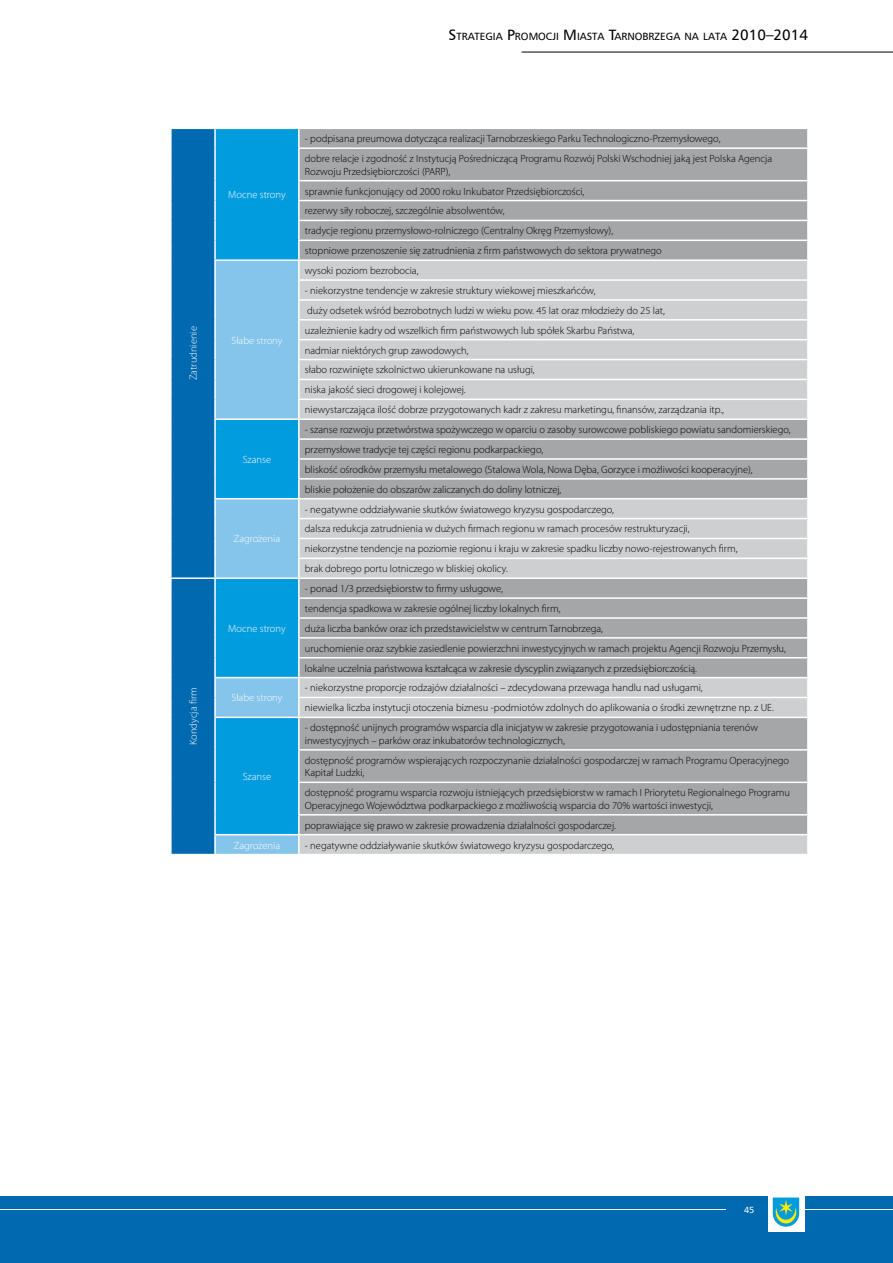
<style>
.page{position:relative;width:893px;height:1263px;background:#fff}
.page>*{position:absolute;margin:0;border:0;box-sizing:border-box;transform-origin:0 0}
.t1{font:300 10.5px/20px "Myriad Pro";color:#000}
.t2{font:300 10.5px "Myriad Pro";color:#fff}
.t3{font:10.5px "Humnst 777 EU";color:#000}
.t4{font:9px "Humnst 777 EU";color:#fff}
.s1{font-size:15px}
</style>
<div class="page">
<div style="left:0;top:1196px;width:893px;height:67px;background:#0069af"></div>
<hr style="left:0;top:1209px;width:893px;height:1px;background:#fff">
<div style="left:726px;top:1207px;width:46px;height:24px;background:#0069af"></div>
<div style="left:768px;top:1193px;width:36px;height:38px;background:#fff"></div>
<svg style="left:773px;top:1197px;width:26px;height:30px"></svg>
<hr style="left:522px;top:52px;width:371px;height:1px;background:#000">
<div style="left:216px;top:129px;width:82px;height:130px;background:#009cdd"></div>
<div style="left:300px;top:129px;width:507px;height:130px;background:#a5a6a8"></div>
<svg style="left:216px;top:261px;width:82px;height:593px;background:#43b0e4"></svg>
<svg style="left:300px;top:261px;width:507px;height:593px;background:#babbbc"></svg>
<svg style="left:298px;top:129px;width:2px;height:18px"></svg>
<svg style="left:807px;top:129px;width:1px;height:18px"></svg>
<hr style="left:298px;top:147px;width:511px;height:2px;background:#fff">
<hr style="left:298px;top:180px;width:511px;height:1px;background:#fff">
<hr style="left:298px;top:200px;width:511px;height:1px;background:#fff">
<hr style="left:298px;top:220px;width:511px;height:1px;background:#fff">
<hr style="left:298px;top:240px;width:511px;height:1px;background:#fff">
<hr style="left:298px;top:279px;width:511px;height:2px;background:#fff">
<hr style="left:298px;top:299px;width:511px;height:2px;background:#fff">
<hr style="left:298px;top:319px;width:511px;height:2px;background:#fff">
<hr style="left:298px;top:339px;width:511px;height:1px;background:#fff">
<hr style="left:298px;top:359px;width:511px;height:1px;background:#fff">
<hr style="left:298px;top:379px;width:511px;height:1px;background:#fff">
<hr style="left:298px;top:399px;width:511px;height:1px;background:#fff">
<hr style="left:214px;top:418px;width:85px;height:2px;background:#fff">
<hr style="left:299px;top:418px;width:510px;height:2px;background:#fff">
<hr style="left:298px;top:438px;width:511px;height:2px;background:#fff">
<hr style="left:298px;top:458px;width:511px;height:2px;background:#fff">
<hr style="left:298px;top:478px;width:511px;height:2px;background:#fff">
<hr style="left:214px;top:498px;width:85px;height:1px;background:#fff">
<hr style="left:299px;top:498px;width:510px;height:1px;background:#fff">
<hr style="left:298px;top:518px;width:511px;height:1px;background:#fff">
<hr style="left:298px;top:538px;width:511px;height:1px;background:#fff">
<hr style="left:298px;top:558px;width:511px;height:1px;background:#fff">
<hr style="left:215px;top:577px;width:84px;height:2px;background:#fff">
<hr style="left:299px;top:577px;width:510px;height:2px;background:#fff">
<hr style="left:298px;top:597px;width:511px;height:2px;background:#fff">
<hr style="left:298px;top:617px;width:511px;height:2px;background:#fff">
<hr style="left:298px;top:637px;width:511px;height:2px;background:#fff">
<hr style="left:298px;top:657px;width:511px;height:1px;background:#fff">
<hr style="left:214px;top:677px;width:85px;height:1px;background:#fff">
<hr style="left:299px;top:677px;width:510px;height:1px;background:#fff">
<hr style="left:298px;top:697px;width:511px;height:1px;background:#fff">
<svg style="left:298px;top:181px;width:2px;height:536px"></svg>
<svg style="left:807px;top:181px;width:1px;height:536px"></svg>
<hr style="left:214px;top:717px;width:85px;height:1px;background:#fff">
<hr style="left:299px;top:717px;width:510px;height:1px;background:#fff">
<hr style="left:298px;top:749px;width:511px;height:2px;background:#fff">
<hr style="left:298px;top:781px;width:511px;height:2px;background:#fff">
<hr style="left:298px;top:814px;width:511px;height:1px;background:#fff">
<hr style="left:214px;top:834px;width:85px;height:1px;background:#fff">
<svg style="left:170px;top:129px;width:46px;height:725px;background:#1374b5"></svg>
<hr style="left:299px;top:834px;width:510px;height:1px;background:#fff">
<svg style="left:298px;top:815px;width:2px;height:39px"></svg>
<svg style="left:807px;top:815px;width:1px;height:39px"></svg>
<p class="t3" style="left:448px;top:30px;width:361px"><span class="s1">S</span>TRATEGIA <span class="s1">P</span>ROMOCJI <span class="s1">M</span> IASTA <span class="s1">T</span>ARNOBRZEGA NA LATA <span class="s1">2010–2014</span></p>
<p class="t2" style="left:187px;top:380px;width:55px;rotate:-90deg">Zatrudnienie</p>
<p class="t2" style="left:187px;top:745px;width:59px;rotate:-90deg">Kondycja firm</p>
<p class="t2" style="left:228px;top:188px;width:59px">Mocne strony</p>
<p class="t2" style="left:231px;top:334px;width:52px">Słabe strony</p>
<p class="t2" style="left:243px;top:453px;width:30px">Szanse</p>
<p class="t2" style="left:234px;top:533px;width:48px">Zagrożenia</p>
<p class="t2" style="left:228px;top:622px;width:59px">Mocne strony</p>
<p class="t1" style="left:305px;top:129px;width:469px">- podpisana preumowa dotycząca realizacji Tarnobrzeskiego Parku Technologiczno-Przemysłowego,<br>dobre relacje i zgodność z Instytucją Pośredniczącą Programu Rozwój Polski Wschodniej jaką jest Polska Agencja</p>
<p class="t1" style="left:305px;top:161px;width:359px">Rozwoju Przedsiębiorczości (PARP),<br>sprawnie funkcjonujący od 2000 roku Inkubator Przedsiębiorczości,<br>rezerwy siły roboczej, szczególnie absolwentów,<br>tradycje regionu przemysłowo-rolniczego (Centralny Okręg Przemysłowy),<br>stopniowe przenoszenie się zatrudnienia z firm państwowych do sektora prywatnego</p>
<p class="t1" style="left:305px;top:260px;width:115px">wysoki poziom bezrobocia,</p>
<p class="t1" style="left:305px;top:280px;width:421px">- niekorzystne tendencje w zakresie struktury wiekowej mieszkańców,<br>duży odsetek wśród bezrobotnych ludzi w wieku pow. 45 lat oraz młodzieży do 25 lat,<br>uzależnienie kadry od wszelkich firm państwowych lub spółek Skarbu Państwa,<br>nadmiar niektórych grup zawodowych,<br>słabo rozwinięte szkolnictwo ukierunkowane na usługi,<br>niska jakość sieci drogowej i kolejowej.<br>niewystarczająca ilość dobrze przygotowanych kadr z zakresu marketingu, finansów, zarządzania itp.,</p>
<p class="t1" style="left:305px;top:419px;width:487px">- szanse rozwoju przetwórstwa spożywczego w oparciu o zasoby surowcowe pobliskiego powiatu sandomierskiego, przemysłowe tradycje tej części regionu podkarpackiego,<br>bliskość ośrodków przemysłu metalowego (Stalowa Wola, Nowa Dęba, Gorzyce i możliwości kooperacyjne),<br>bliskie położenie do obszarów zaliczanych do doliny lotniczej,</p>
<p class="t1" style="left:305px;top:499px;width:434px">- negatywne oddziaływanie skutków światowego kryzysu gospodarczego,<br>dalsza redukcja zatrudnienia w dużych firmach regionu w ramach procesów restrukturyzacji, niekorzystne tendencje na poziomie regionu i kraju w zakresie spadku liczby nowo-rejestrowanych firm, brak dobrego portu lotniczego w bliskiej okolicy.</p>
<p class="t1" style="left:305px;top:578px;width:483px">- ponad 1 /3 przedsiębiorstw to firmy usługowe,<br>tendencja spadkowa w zakresie ogólnej liczby lokalnych firm,<br>duża liczba banków oraz ich przedstawicielstw w centrum Tarnobrzega,<br>uruchomienie oraz szybkie zasiedlenie powierzchni inwestycyjnych w ramach projektu Agencji Rozwoju Przemysłu, lokalne uczelnia państwowa kształcąca w zakresie dyscyplin związanych z przedsiębiorczością.</p>
<p class="t2" style="left:231px;top:692px;width:52px">Słabe strony</p>
<p class="t1" style="left:305px;top:678px;width:471px">- niekorzystne proporcje rodzajów działalności – zdecydowana przewaga handlu nad usługami,<br>niewielka liczba instytucji otoczenia biznesu -podmiotów zdolnych do aplikowania o środki zewnętrzne np. z UE.</p>
<p class="t2" style="left:243px;top:770px;width:30px">Szanse</p>
<p class="t1" style="left:305px;top:721px;width:455px;line-height:12.6px">- dostępność unijnych programów wsparcia dla inicjatyw w zakresie przygotowania i udostępniania terenów inwestycyjnych – parków oraz inkubatorów technologicznych,</p>
<p class="t1" style="left:305px;top:754px;width:486px;line-height:12.6px">dostępność programów wspierających rozpoczynanie działalności gospodarczej w ramach Programu Operacyjnego<br>Kapitał Ludzki,</p>
<p class="t1" style="left:305px;top:786px;width:487px;line-height:12.6px">dostępność programu wsparcia rozwoju istniejących przedsiębiorstw w ramach I Priorytetu Regionalnego Programu<br>Operacyjnego Województwa podkarpackiego z możliwością wsparcia do 70% wartości inwestycji,</p>
<p class="t1" style="left:305px;top:815px;width:313px">poprawiające się prawo w zakresie prowadzenia działalności gospodarczej.</p>
<p class="t2" style="left:234px;top:839px;width:48px">Zagrożenia</p>
<p class="t1" style="left:305px;top:835px;width:311px">- negatywne oddziaływanie skutków światowego kryzysu gospodarczego,</p>
<p class="t4" style="left:744px;top:1205px;width:12px">45</p>
</div>
